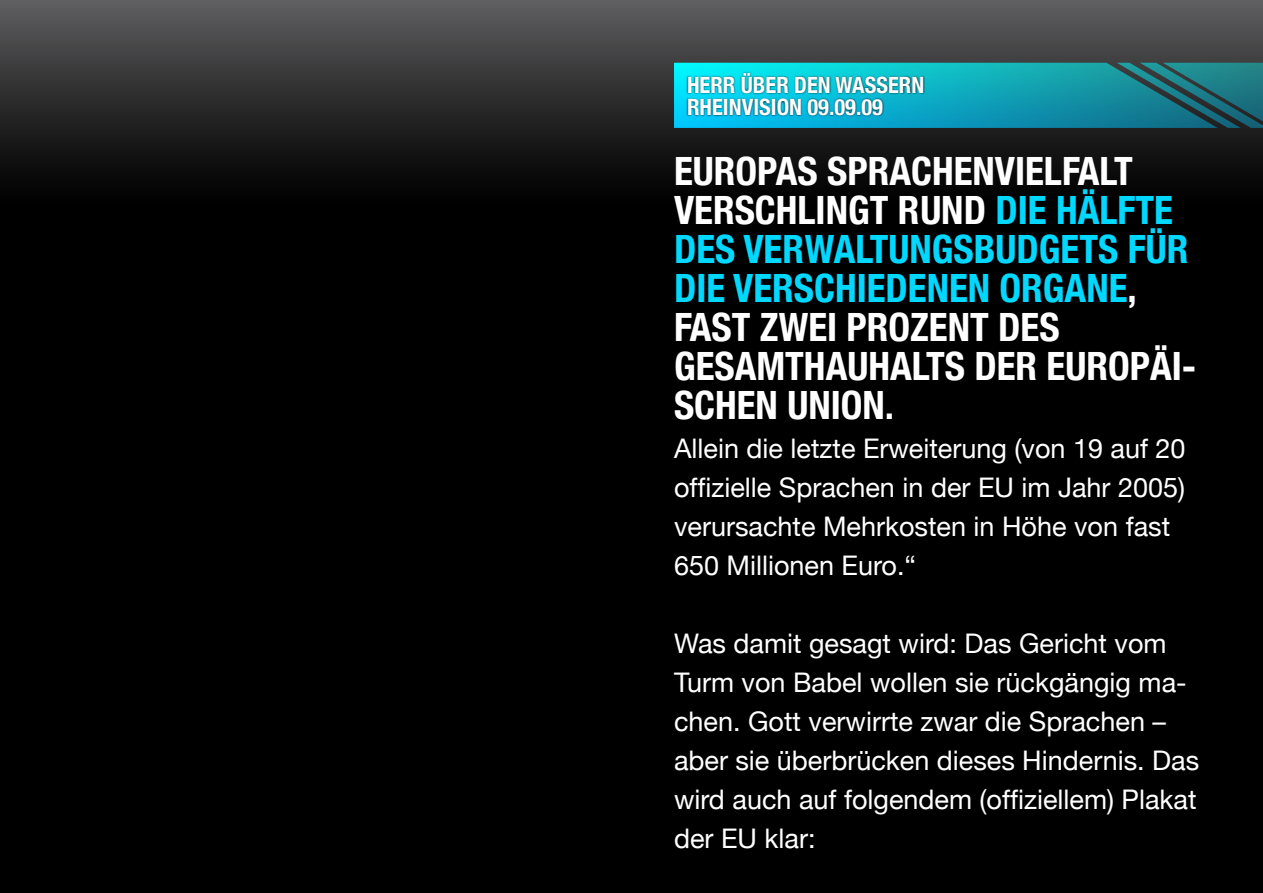
<style>
.page{position:relative;width:1263px;height:893px;background:#fff}
.page>*{position:absolute;margin:0;border:0;box-sizing:border-box;transform-origin:0 0}
.t1{font:700 condensed 39px/39px "Helvetica Neue";color:#fff}
.t2{font:27px/39px "Helvetica Neue";color:#fff}
.t3{font:700 condensed 22.5px/22.5px "Helvetica Neue";color:#fff}
.s1{color:#00d8ff}
</style>
<div class="page">
<div style="left:0;top:0;width:1263px;height:205px;background:linear-gradient(to bottom,#5d5e5f,#000)"></div>
<div style="left:0;top:203px;width:1263px;height:690px;background:#000"></div>
<svg style="left:674px;top:63px;width:589px;height:65px;background:#1296a8"></svg>
<div style="left:686px;top:71px;width:239px;height:46px;background:#000;opacity:.75"></div>
<p class="t3" style="left:687px;top:73px;width:239px">HERR ÜBER DEN WASSERN<br>RHEINVISION 09.09.09</p>
<h1 class="t1" style="left:674px;top:151px;width:524px">EUROPAS SPRACHENVIELFALT<br>VERSCHLINGT RUND <span class="s1">DIE HÄLFTE<br>DES VERWALTUNGSBUDGETS FÜR<br>DIE VERSCHIEDENEN ORGANE</span>,<br>FAST ZWEI PROZENT DES<br>GESAMTHAUHALTS DER EUROPÄI-<br>SCHEN UNION.</h1>
<p class="t2" style="left:674px;top:428px;width:513px">Allein die letzte Erweiterung (von 19 auf 20 offizielle Sprachen in der EU im Jahr 2005) verursachte Mehrkosten in Höhe von fast 650 Millionen Euro.“</p>
<p class="t2" style="left:674px;top:623px;width:527px">Was damit gesagt wird: Das Gericht vom Turm von Babel wollen sie rückgängig ma&shy;chen. Gott verwirrte zwar die Sprachen – aber sie überbrücken dieses Hindernis. Das wird auch auf folgendem (offiziellem) Plakat der EU klar:</p>
</div>
